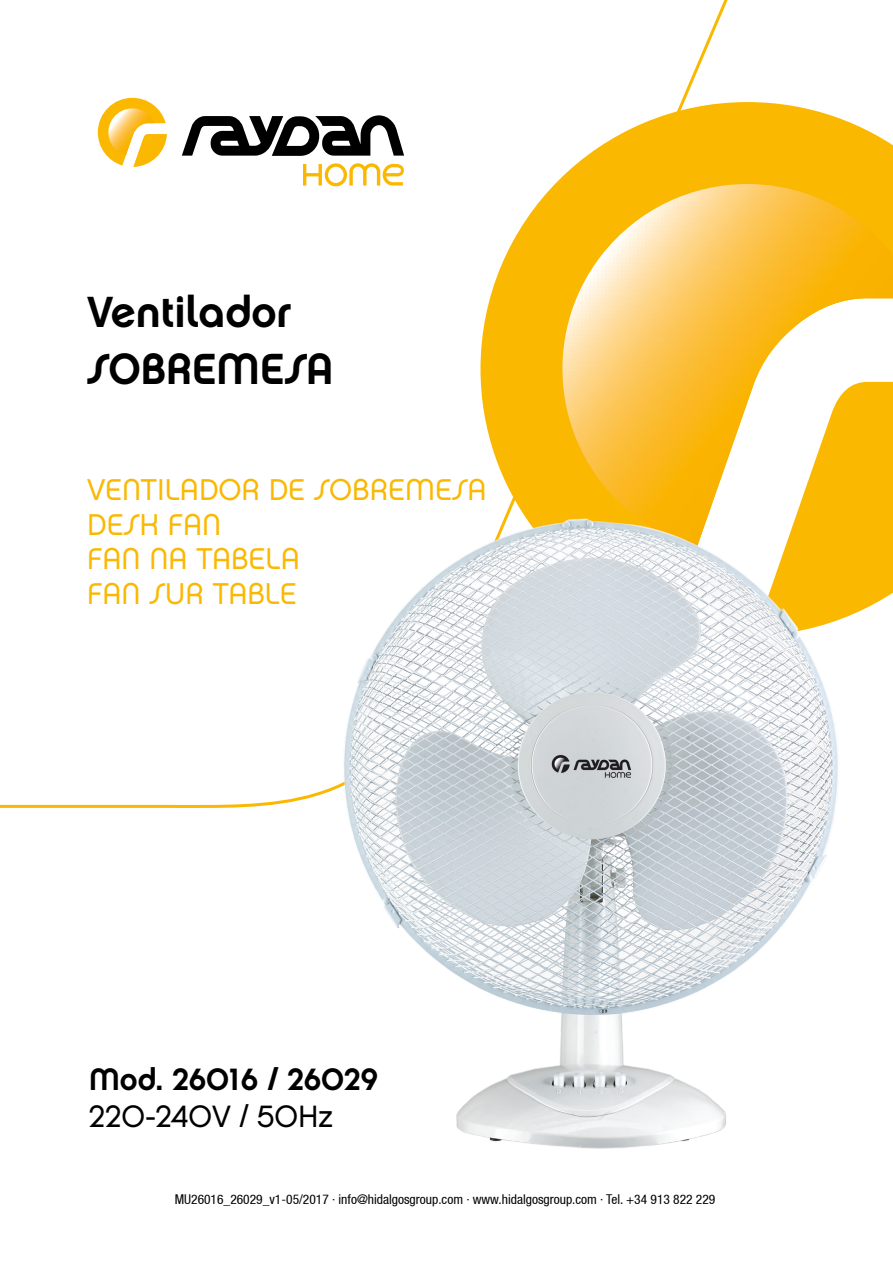
<style>
.page{position:relative;width:893px;height:1263px;background:#fff}
.page>*{position:absolute;margin:0;border:0;box-sizing:border-box;transform-origin:0 0}
.t1{font:43.5px/57.4px "Chalet New York Nineteen Seventy";color:#000}
.t2{font:30.75px "Chalet New York Nineteen Seventy";color:#000}
.t3{font:30.75px "Chalet London Nineteen Seventy";color:#000}
.t4{font:30px/34.5px "Chalet London Nineteen Seventy";color:#fbb800}
.t5{font:condensed 13.5px "Helvetica 57";color:#000}
</style>
<div class="page">
<svg style="left:480px;top:102px;width:413px;height:410px;fill:#fbb800"></svg>
<svg style="left:847px;top:547px;width:46px;height:70px"></svg>
<img style="left:557px;top:184px;width:336px;height:363px">
<svg style="left:303px;top:163px;width:101px;height:23px"></svg>
<svg style="left:98px;top:98px;width:69px;height:69px"></svg>
<img style="left:107px;top:108px;width:48px;height:47px">
<svg style="left:182px;top:115px;width:222px;height:41px"></svg>
<img style="left:331px;top:512px;width:516px;height:637px">
<h1 class="t1" style="left:87px;top:283px;width:248px">Ventilador<br>SOBREMESA</h1>
<h3 class="t4" style="left:87px;top:472px;width:401px">VENTILADOR DE SOBREMESA<br>DESK FAN<br>FAN NA TABELA<br>FAN SUR TABLE</h3>
<h2 class="t2" style="left:89px;top:1061px;width:291px">Mod. 26016 / 26029</h2>
<h2 class="t3" style="left:89px;top:1098px;width:245px">220-240V / 50Hz</h2>
<p class="t5" style="left:175px;top:1191px;width:542px">MU26016_26029_v1-05/2017 · info@hidalgosgroup.com · www.hidalgosgroup.com · Tel. +34 913 822 229</p>
</div>
